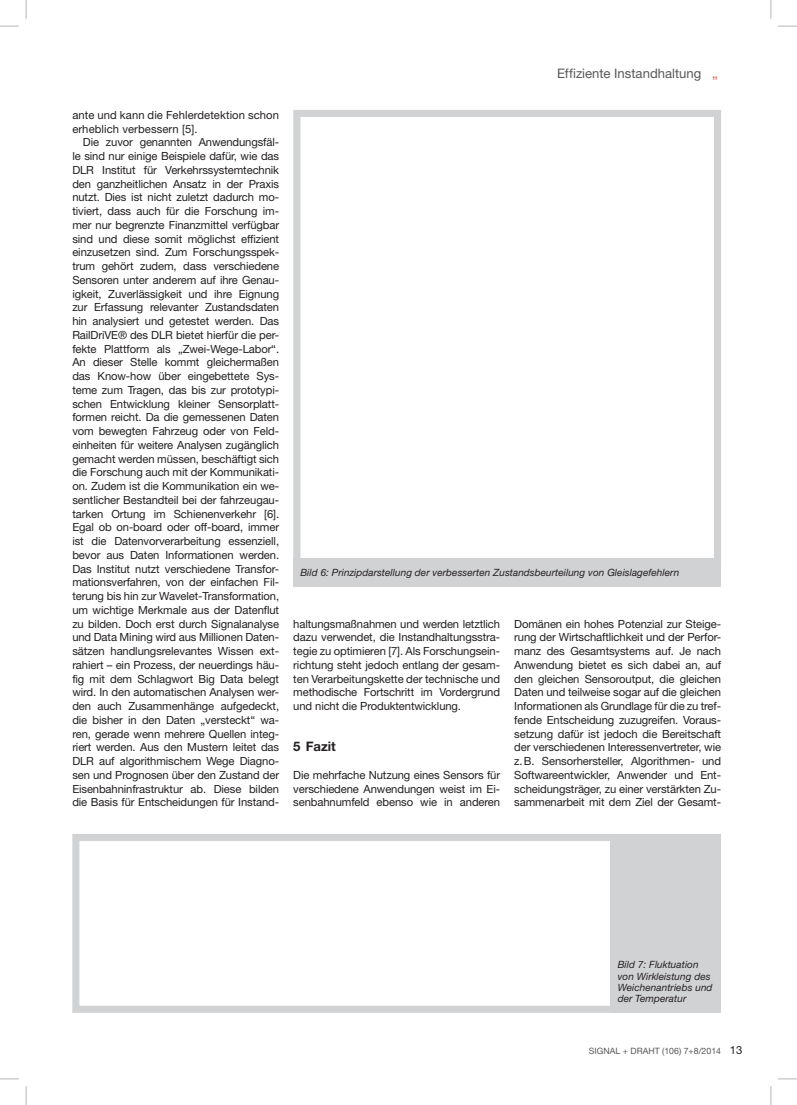
<style>
.page{position:relative;width:797px;height:1105px;background:#fff}
.page>*{position:absolute;margin:0;border:0;box-sizing:border-box;transform-origin:0 0}
.t1{font:13.12px "Helvetica Neue LT Std";color:#57585a}
.t2{font:700 13.12px "Helvetica Neue LT Std";color:#231f20}
.t3{font:11.25px/13.8px "Helvetica Neue LT Std";letter-spacing:-.01em;color:#231f20;text-align:justify}
.t4{font:11.25px/13.8px "Helvetica Neue LT Std";letter-spacing:.01em;color:#231f20}
.t5{font:italic 10px/11.2px "Helvetica Neue LT Std";letter-spacing:.005em;color:#231f20}
.t6{font:8.75px "Helvetica Neue LT Std";color:#57585a}
.s1{color:#f0593e}
</style>
<div class="page">
<svg style="left:293px;top:110px;width:428px;height:448px"></svg>
<div style="left:293px;top:558px;width:428px;height:28px;background:#d1d2d4"></div>
<svg style="left:72px;top:834px;width:538px;height:179px"></svg>
<div style="left:610px;top:834px;width:111px;height:179px;background:#d1d2d4"></div>
<svg style="left:0;top:25px;width:19px;height:2px"></svg>
<svg style="left:778px;top:25px;width:19px;height:2px"></svg>
<svg style="left:0;top:1078px;width:19px;height:1px"></svg>
<svg style="left:778px;top:1078px;width:19px;height:1px"></svg>
<svg style="left:25px;top:0;width:2px;height:19px"></svg>
<svg style="left:25px;top:1086px;width:2px;height:19px"></svg>
<svg style="left:770px;top:0;width:1px;height:19px"></svg>
<svg style="left:770px;top:1086px;width:1px;height:19px"></svg>
<p class="t4" style="left:72px;top:108px;width:208px">ante und kann die Fehlerdetektion schon erheblich verbessern [5].</p>
<p class="t3" style="left:72px;top:135px;width:208px;text-indent:11px">Die zuvor genannten Anwendungsfäl&shy;le sind nur einige Beispiele dafür, wie das DLR Institut für Verkehrssystemtechnik den ganzheitlichen Ansatz in der Praxis nutzt. Dies ist nicht zuletzt dadurch mo&shy;tiviert, dass auch für die Forschung im&shy;mer nur begrenzte Finanzmittel verfügbar sind und diese somit möglichst effizient einzusetzen sind. Zum Forschungsspek&shy;trum gehört zudem, dass verschiedene Sensoren unter anderem auf ihre Genau&shy;igkeit, Zuverlässigkeit und ihre Eignung zur Erfassung relevanter Zustandsdaten hin analysiert und getestet werden. Das RailDriVE® des DLR bietet hierfür die per&shy;fekte Plattform als „Zwei-Wege-Labor“.<br>An dieser Stelle kommt gleichermaßen das Know-how über eingebettete Sys&shy;teme zum Tragen, das bis zur prototypi&shy;schen Entwicklung kleiner Sensorplatt&shy;formen reicht. Da die gemessenen Daten vom bewegten Fahrzeug oder von Feld&shy;einheiten für weitere Analysen zugänglich gemacht werden müssen, beschäftigt sich die Forschung auch mit der Kommunikati&shy;on. Zudem ist die Kommunikation ein we&shy;sentlicher Bestandteil bei der fahrzeugau&shy;tarken Ortung im Schienenverkehr [6].<br>Egal ob on-board oder off-board, immer ist die Datenvorverarbeitung essenziell, bevor aus Daten Informationen werden.<br>Das Institut nutzt verschiedene Transfor&shy;mationsverfahren, von der einfachen Fil&shy;terung bis hin zur Wavelet-Transformation, um wichtige Merkmale aus der Datenflut zu bilden. Doch erst durch Signalanalyse und Data Mining wird aus Millionen Daten&shy;sätzen handlungsrelevantes Wissen ext&shy;rahiert – ein Prozess, der neuerdings häu&shy;fig mit dem Schlagwort Big Data belegt wird. In den automatischen Analysen wer&shy;den auch Zusammenhänge aufgedeckt, die bisher in den Daten „versteckt“ wa&shy;ren, gerade wenn mehrere Quellen integ&shy;riert werden. Aus den Mustern leitet das DLR auf algorithmischem Wege Diagno&shy;sen und Prognosen über den Zustand der Eisenbahninfrastruktur ab. Diese bilden die Basis für Entscheidungen für Instand-</p>
<p class="t1" style="left:557px;top:65px;width:161px">Effiziente Instandhaltung <span class="s1">„</span></p>
<p class="t5" style="left:300px;top:566px;width:380px">Bild 6: Prinzipdarstellung der verbesserten Zustandsbeurteilung von Gleislagefehlern</p>
<p class="t3" style="left:293px;top:617px;width:208px">haltungsmaßnahmen und werden letztlich dazu verwendet, die Instandhaltungsstra&shy;tegie zu optimieren [7]. Als Forschungsein&shy;richtung steht jedoch entlang der gesam&shy;ten Verarbeitungskette der technische und methodische Fortschritt im Vordergrund und nicht die Produktentwicklung.</p>
<p class="t2" style="left:293px;top:739px;width:44px">5 Fazit</p>
<p class="t3" style="left:293px;top:768px;width:208px">Die mehrfache Nutzung eines Sensors für verschiedene Anwendungen weist im Ei&shy;senbahnumfeld ebenso wie in anderen</p>
<p class="t3" style="left:514px;top:617px;width:208px">Domänen ein hohes Potenzial zur Steige&shy;rung der Wirtschaftlichkeit und der Perfor&shy;manz des Gesamtsystems auf. Je nach Anwendung bietet es sich dabei an, auf den gleichen Sensoroutput, die gleichen Daten und teilweise sogar auf die gleichen Informationen als Grundlage für die zu tref&shy;fende Entscheidung zuzugreifen. Voraus&shy;setzung dafür ist jedoch die Bereitschaft der verschiedenen Interessenvertreter, wie z.B. Sensorhersteller, Algorithmen- und Softwareentwickler, Anwender und Ent&shy;scheidungsträger, zu einer verstärkten Zu&shy;sammenarbeit mit dem Ziel der Gesamt-</p>
<p class="t5" style="left:617px;top:959px;width:96px">Bild 7: Fluktuation von Wirkleistung des<br>Weichenantriebs und der Temperatur</p>
<p class="t6" style="left:589px;top:1045px;width:134px">SIGNAL + DRAHT (106) 7+8/2014</p>
<p class="t3" style="left:730px;top:1043px;width:14px">13</p>
</div>
